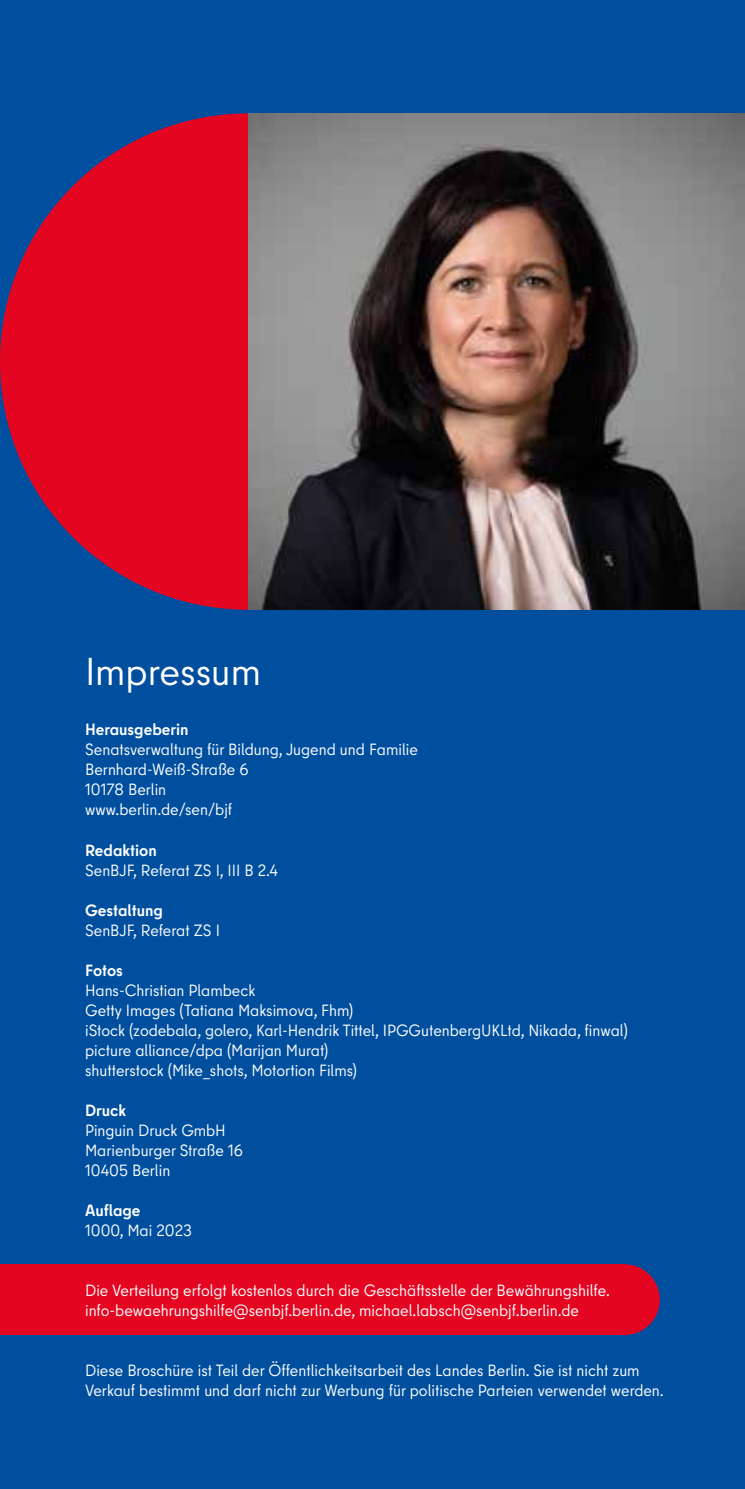
<style>
.page{position:relative;width:745px;height:1489px;background:#fff}
.page>*{position:absolute;margin:0;border:0;box-sizing:border-box;transform-origin:0 0}
.S3{font:38.75px "Berlin Type";color:#fff}
.Copy_9_5_pt{font:16.25px/20px "Berlin Type";color:#fff}
.Copy_9_5_pt-2{font:700 16.25px "Berlin Type";color:#fff}
</style>
<div class="page">
<div style="left:0;top:0;width:744px;height:1488px;background:#004f9f"></div>
<div style="left:0;top:113px;width:496px;height:496px;background:#e40521;border-radius:50%"></div>
<div style="left:588px;top:1264px;width:71px;height:70px;background:#e40521;border-radius:50%"></div>
<img style="left:248px;top:113px;width:496px;height:496px">
<div style="left:0;top:1264px;width:624px;height:70px;background:#e40521"></div>
<p class="S3" style="left:85px;top:647px;width:177px">Impressum</p>
<p class="Copy_9_5_pt-2" style="left:85px;top:719px;width:105px">Herausgeberin</p>
<p class="Copy_9_5_pt" style="left:85px;top:739px;width:334px">Senatsverwaltung für Bildung, Jugend und Familie<br>Bernhard-Weiß-Straße 6</p>
<p class="Copy_9_5_pt" style="left:85px;top:779px;width:83px">10178 Berlin</p>
<p class="Copy_9_5_pt" style="left:85px;top:799px;width:148px">www.berlin.de/sen/bjf</p>
<p class="Copy_9_5_pt-2" style="left:85px;top:839px;width:73px">Redaktion</p>
<p class="Copy_9_5_pt" style="left:85px;top:859px;width:194px">SenBJF, Referat ZS I, III B 2.4</p>
<p class="Copy_9_5_pt-2" style="left:85px;top:899px;width:79px">Gestaltung</p>
<p class="Copy_9_5_pt" style="left:85px;top:919px;width:136px">SenBJF, Referat ZS I</p>
<p class="Copy_9_5_pt-2" style="left:85px;top:959px;width:39px">Fotos</p>
<p class="Copy_9_5_pt" style="left:85px;top:979px;width:171px">Hans-Christian Plambeck</p>
<p class="Copy_9_5_pt" style="left:85px;top:999px;width:269px">Getty Images (Tatiana Maksimova, Fhm)</p>
<p class="Copy_9_5_pt" style="left:85px;top:1019px;width:544px">iStock (zodebala, golero, Karl-Hendrik Tittel, IPGGutenbergUKLtd, Nikada, finwal)</p>
<p class="Copy_9_5_pt" style="left:85px;top:1039px;width:244px">picture alliance/dpa (Marijan Murat)</p>
<p class="Copy_9_5_pt" style="left:85px;top:1059px;width:273px">shutterstock (Mike_shots, Motortion Films)</p>
<p class="Copy_9_5_pt-2" style="left:85px;top:1099px;width:42px">Druck</p>
<p class="Copy_9_5_pt" style="left:85px;top:1119px;width:142px">Pinguin Druck GmbH</p>
<p class="Copy_9_5_pt" style="left:85px;top:1139px;width:159px">Marienburger Straße 16</p>
<p class="Copy_9_5_pt" style="left:85px;top:1159px;width:87px">10405 Berlin</p>
<p class="Copy_9_5_pt-2" style="left:85px;top:1199px;width:57px">Auflage</p>
<p class="Copy_9_5_pt" style="left:85px;top:1219px;width:108px">1000, Mai 2023</p>
<p class="Copy_9_5_pt" style="left:85px;top:1279px;width:526px">Die Verteilung erfolgt kostenlos durch die Geschäftsstelle der Bewährungshilfe. info-bewaehrungshilfe@senbjf.berlin.de, michael.labsch@senbjf.berlin.de</p>
<p class="Copy_9_5_pt" style="left:85px;top:1359px;width:580px">Diese Broschüre ist Teil der Öffentlichkeitsarbeit des Landes Berlin. Sie ist nicht zum<br>Verkauf bestimmt und darf nicht zur Werbung für politische Parteien verwendet werden.</p>
</div>
